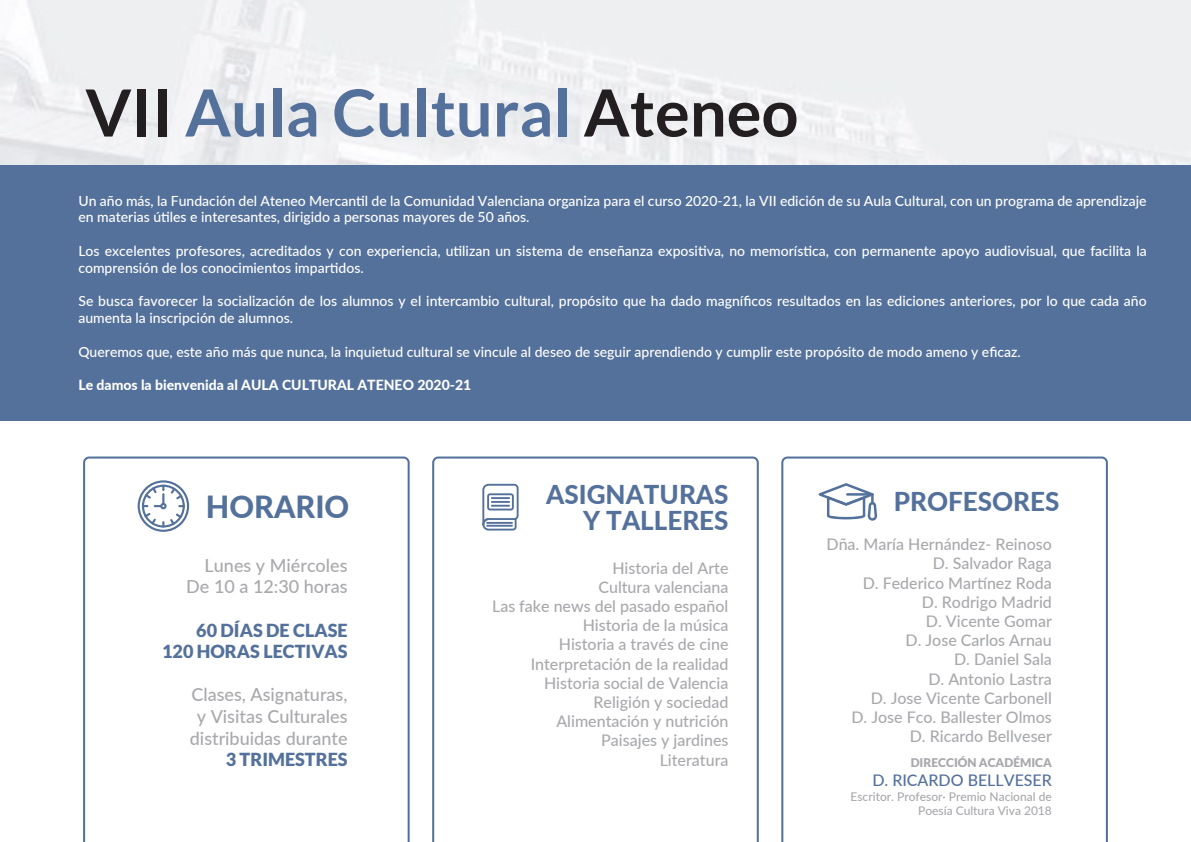
<style>
.page{position:relative;width:1191px;height:842px;background:#fff}
.page>*{position:absolute;margin:0;border:0;box-sizing:border-box;transform-origin:0 0}
.t1{font:700 65.1px "Lato";color:#54719b}
.t2{font:800 30.5px "Lato";color:#54719b}
.t3{font:800 26px/26px "Lato";color:#54719b;text-align:right}
.t4{font:500 18px/21.6px "Lato";color:#a8a9ad;text-align:right}
.t5{font:900 18px/21.6px "Lato";color:#54719b;text-align:right}
.t6{font:500 16px/19.2px "Lato";color:#a8a9ad;text-align:right}
.t7{font:500 16px "Lato";color:#54719b}
.t8{font:500 14px/16.8px "Lato";color:#fff}
.t9{font:800 14px "Lato";color:#fff}
.t10{font:500 12px/14.4px "Lato";color:#a8a9ad;text-align:right}
.t11{font:900 12px "Lato";color:#a8a9ad}
.s1{color:#231f20}
</style>
<div class="page">
<img style="left:0;top:0;width:1190px;height:166px">
<div style="left:0;top:166px;width:1191px;height:255px;background:#54719b"></div>
<svg style="left:83px;top:456px;width:327px;height:386px"></svg>
<svg style="left:138px;top:480px;width:51px;height:52px"></svg>
<svg style="left:432px;top:456px;width:327px;height:386px"></svg>
<svg style="left:781px;top:456px;width:326px;height:386px"></svg>
<svg style="left:482px;top:484px;width:36px;height:46px"></svg>
<svg style="left:818px;top:483px;width:59px;height:38px"></svg>
<h1 class="t1" style="left:85px;top:76px;width:714px"><span class="s1">VII</span> Aula Cultural <span class="s1">Ateneo</span></h1>
<p class="t8" style="left:78px;top:191px;width:1069px">Un año más, la Fundación del Ateneo Mercantil de la Comunidad Valenciana organiza para el curso 2020-21, la VII edición de su Aula Cultural, con un programa de aprendizaje en materias útiles e interesantes, dirigido a personas mayores de 50 años.</p>
<p class="t8" style="left:78px;top:242px;width:1069px">Los excelentes profesores, acreditados y con experiencia, utilizan un sistema de enseñanza expositiva, no memorística, con permanente apoyo audiovisual, que facilita la comprensión de los conocimientos impartidos.</p>
<p class="t8" style="left:78px;top:292px;width:1069px">Se busca favorecer la socialización de los alumnos y el intercambio cultural, propósito que ha dado magníficos resultados en las ediciones anteriores, por lo que cada año aumenta la inscripción de alumnos.</p>
<p class="t8" style="left:78px;top:343px;width:944px">Queremos que, este año más que nunca, la inquietud cultural se vincule al deseo de seguir aprendiendo y cumplir este propósito de modo ameno y eficaz.</p>
<p class="t9" style="left:78px;top:375px;width:394px">Le damos la bienvenida al AULA CULTURAL ATENEO 2020-21</p>
<h2 class="t2" style="left:206px;top:485px;width:145px">HORARIO</h2>
<p class="t4" style="left:186px;top:554px;width:163px">Lunes y Miércoles<br>De 10 a 12:30 horas</p>
<p class="t5" style="left:162px;top:619px;width:187px">60 DÍAS DE CLASE<br>120 HORAS LECTIVAS</p>
<p class="t4" style="left:190px;top:683px;width:159px;text-align:center">Clases, Asignaturas, y Visitas Culturales distribuidas durante</p>
<p class="t5" style="left:226px;top:748px;width:123px">3 TRIMESTRES</p>
<h3 class="t3" style="left:546px;top:481px;width:184px">ASIGNATURAS<br>Y TALLERES</h3>
<p class="t6" style="left:492px;top:557px;width:238px">Historia del Arte<br>Cultura valenciana<br>Las fake news del pasado español<br>Historia de la música<br>Historia a través de cine<br>Interpretación de la realidad<br>Historia social de Valencia<br>Religión y sociedad<br>Alimentación y nutrición<br>Paisajes y jardines<br>Literatura</p>
<h3 class="t3" style="left:894px;top:488px;width:167px">PROFESORES</h3>
<p class="t6" style="left:826px;top:534px;width:227px">Dña. María Hernández- Reinoso<br>D. Salvador Raga<br>D. Federico Martínez Roda<br>D. Rodrigo Madrid<br>D. Vicente Gomar<br>D. Jose Carlos Arnau<br>D. Daniel Sala<br>D. Antonio Lastra<br>D. Jose Vicente Carbonell<br>D. Jose Fco. Ballester Olmos<br>D. Ricardo Bellveser</p>
<p class="t11" style="left:910px;top:756px;width:143px">DIRECCIÓN ACADÉMICA</p>
<p class="t7" style="left:872px;top:769px;width:181px">D. RICARDO BELLVESER</p>
<p class="t10" style="left:850px;top:789px;width:203px">Escritor. Profesor· Premio Nacional de<br>Poesía Cultura Viva 2018</p>
</div>
